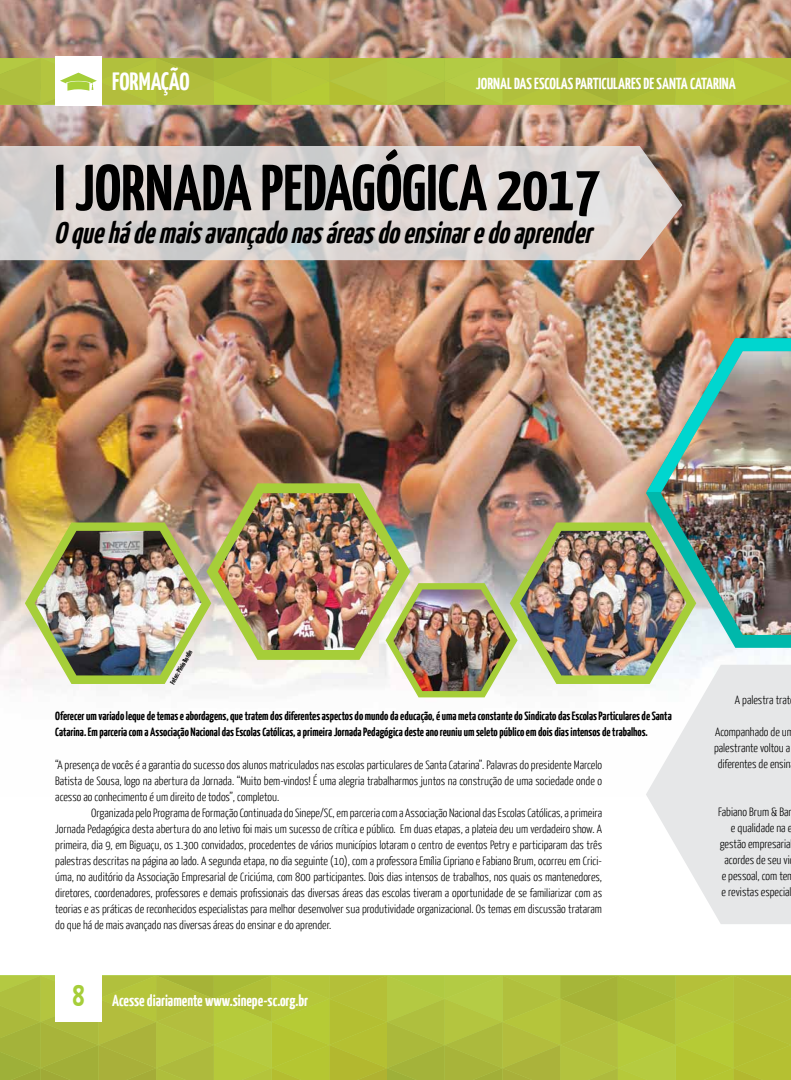
<style>
.page{position:relative;width:791px;height:1080px;background:#fff}
.page>*{position:absolute;margin:0;border:0;box-sizing:border-box;transform-origin:0 0}
.t1{font:700 65px "Yanone Kaffeesatz";color:#000}
.t2{font:italic 700 30.3px "Yanone Kaffeesatz";color:#000}
.t3{font:700 25px "Yanone Kaffeesatz";color:#fff}
.t4{font:700 16px "Yanone Kaffeesatz";color:#fff}
.t5{font:300 12px/16px "Yanone Kaffeesatz";color:#000;text-align:justify}
.t6{font:700 12px/16px "Yanone Kaffeesatz";color:#000}
.t7{font:700 7px "Yanone Kaffeesatz";color:#000}
.s1{font-size:30px;color:#a6ce39}
</style>
<div class="page">
<img style="left:0;top:0;width:791px;height:698px">
<svg style="left:0;top:976px;width:791px;height:104px;background:#b0bf3a"></svg>
<div style="left:55px;top:975px;width:47px;height:47px;background:#fff"></div>
<div style="left:55px;top:56px;width:47px;height:50px;background:#fff"></div>
<svg style="left:0;top:58px;width:791px;height:46px;background:#b4c445"></svg>
<svg style="left:646px;top:697px;width:145px;height:227px;fill:#e6e7e8"></svg>
<svg style="left:0;top:146px;width:682px;height:114px;background:#d7d1cf"></svg>
<svg style="left:206px;top:483px;width:12px;height:177px"></svg>
<svg style="left:25px;top:523px;width:186px;height:161px"></svg>
<img style="left:35px;top:531px;width:167px;height:144px">
<img style="left:218px;top:338px;width:573px;height:359px">
<img style="left:218px;top:493px;width:181px;height:157px">
<h3 class="t3" style="left:112px;top:66px;width:79px">FORMAÇÃO</h3>
<h3 class="t4" style="left:476px;top:74px;width:261px">JORNAL DAS ESCOLAS PARTICULARES DE SANTA CATARINA</h3>
<h1 class="t1" style="left:54px;top:148px;width:547px">I JORNADA PEDAGÓGICA 2017</h1>
<h2 class="t2" style="left:54px;top:214px;width:547px">Oquehádemaisavançadonasáreasdoensinaredoaprender</h2>
<p class="t7" style="left:168px;top:681px;width:40px;rotate:-60deg">Fotos: Plínio Bordin</p>
<p class="t6" style="left:55px;top:708px;width:618px">Oferecer um variado leque de temas e abordagens, que tratem dos diferentes aspectos do mundo da educação, é uma meta constante do Sindicato das Escolas Particulares de Santa<br>Catarina. Em parceria com a Associação Nacional das Escolas Católicas, a primeira Jornada Pedagógica deste ano reuniu um seleto público em dois dias intensos de trabalhos.</p>
<p class="t5" style="left:55px;top:756px;width:548px">“A presença de vocês é a garantia do sucesso dos alunos matriculados nas escolas particulares de Santa Catarina”. Palavras do presidente Marcelo Batista de Sousa, logo na abertura da Jornada. “Muito bem-vindos! É uma alegria trabalharmos juntos na construção de uma sociedade onde o acesso ao conhecimento é um direito de todos”, completou.</p>
<p class="t5" style="left:55px;top:804px;width:548px;text-indent:36px">Organizada pelo Programa de Formação Continuada do Sinepe/SC, em parceria com a Associação Nacional das Escolas Católicas, a primeira Jornada Pedagógica desta abertura do ano letivo foi mais um sucesso de crítica e público. Em duas etapas, a plateia deu um verdadeiro show. A primeira, dia 9, em Biguaçu, os 1.300 convidados, procedentes de vários municípios lotaram o centro de eventos Petry e participaram das três palestras descritas na página ao lado. A segunda etapa, no dia seguinte (10), com a professora Emília Cipriano e Fabiano Brum, ocorreu em Crici&shy;úma, no auditório da Associação Empresarial de Criciúma, com 800 participantes. Dois dias intensos de trabalhos, nos quais os mantenedores, diretores, coordenadores, professores e demais profissionais das diversas áreas das escolas tiveram a oportunidade de se familiarizar com as teorias e as práticas de reconhecidos especialistas para melhor desenvolver sua produtividade organizacional. Os temas em discussão trataram do que há de mais avançado nas diversas áreas do ensinar e do aprender.</p>
<h3 class="t4" style="left:72px;top:991px;width:237px"><span class="s1">8</span> Acesse diariamente www.sinepe-sc.org.br</h3>
<p class="t5" style="left:735px;top:692px;width:57px">A palestra trat</p>
<p class="t5" style="left:714px;top:724px;width:82px;text-align:center">Acompanhado de um palestrante voltou a diferentes de ensin</p>
<p class="t5" style="left:718px;top:804px;width:72px">Fabiano Brum &amp; Ba</p>
<p class="t5" style="left:731px;top:820px;width:63px">e qualidade na e</p>
<p class="t5" style="left:720px;top:836px;width:72px">gestão empresaria</p>
<p class="t5" style="left:724px;top:852px;width:67px">acordes de seu vi</p>
<p class="t5" style="left:722px;top:868px;width:74px">e pessoal, com tem</p>
<p class="t5" style="left:721px;top:884px;width:71px">e revistas especial</p>
</div>
